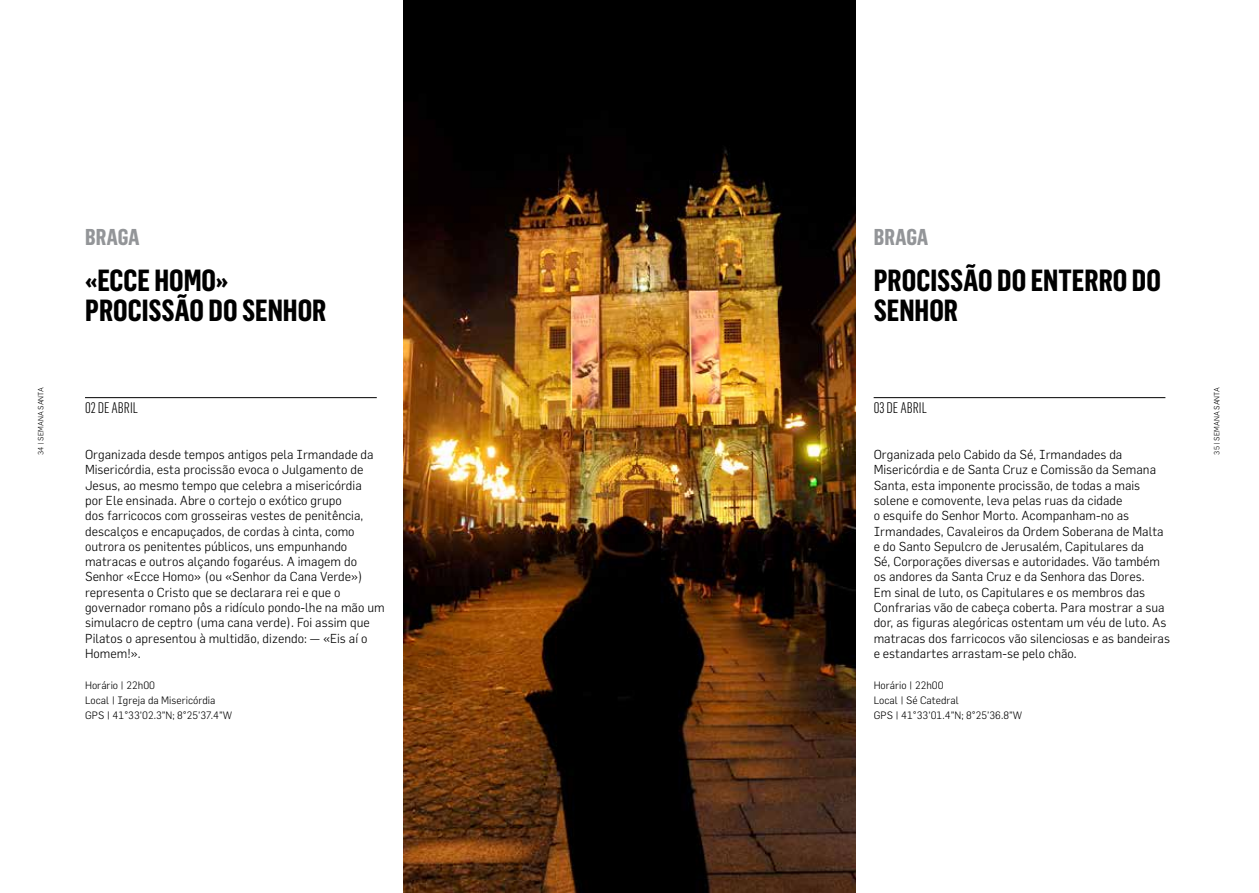
<style>
.page{position:relative;width:1259px;height:893px;background:#fff}
.page>*{position:absolute;margin:0;border:0;box-sizing:border-box;transform-origin:0 0}
.t1{font:700 30px/30.6px "Flama Condensed";color:#000}
.t2{font:700 22.5px "Flama Condensed";color:#939598}
.t3{font:300 15px "Flama Condensed";color:#000}
.t4{font:300 12.75px/15.3px "Flama";color:#000}
.t5{font:300 10.5px/15.3px "Flama";color:#000}
.t6{font:300 7.5px "Flama";color:#000}
</style>
<div class="page">
<hr style="left:873px;top:397px;width:292px;height:1px;background:#000">
<hr style="left:85px;top:397px;width:292px;height:1px;background:#000">
<img style="left:403px;top:0;width:452px;height:893px">
<p class="t6" style="left:36px;top:455px;width:69px;rotate:-90deg">34 | SEMANA SANTA</p>
<h2 class="t2" style="left:85px;top:223px;width:12px">BRAGA</h2>
<h1 class="t1" style="left:85px;top:264px;width:241px">«ECCE HOMO»<br>PROCISSÃO DO SENHOR</h1>
<p class="t3" style="left:85px;top:399px;width:54px">02 DE ABRIL</p>
<p class="t4" style="left:85px;top:447px;width:301px">Organizada desde tempos antigos pela Irmandade da Misericórdia, esta procissão evoca o Julgamento de Jesus, ao mesmo tempo que celebra a misericórdia<br>por Ele ensinada. Abre o cortejo o exótico grupo<br>dos farricocos com grosseiras vestes de penitência, descalços e encapuçados, de cordas à cinta, como outrora os penitentes públicos, uns empunhando matracas e outros alçando fogaréus. A imagem do Senhor «Ecce Homo» (ou «Senhor da Cana Verde») representa o Cristo que se declarara rei e que o governador romano pôs a ridículo pondo-lhe na mão um simulacro de ceptro (uma cana verde). Foi assim que Pilatos o apresentou à multidão, dizendo: — «Eis aí o Homem!».</p>
<p class="t5" style="left:85px;top:677px;width:149px">Horário | 22h00<br>Local | Igreja da Misericórdia<br>GPS | 41°33’02.3”N; 8°25’37.4”W</p>
<h2 class="t2" style="left:873px;top:223px;width:12px">BRAGA</h2>
<h1 class="t1" style="left:873px;top:264px;width:185px">PROCISSÃO DO ENTERR</h1>
<h1 class="t1" style="left:1113px;top:264px;width:49px">O DO</h1>
<h1 class="t1" style="left:873px;top:294px;width:84px">SENHOR</h1>
<p class="t3" style="left:873px;top:399px;width:55px">03 DE ABRIL</p>
<p class="t4" style="left:873px;top:447px;width:298px">Organizada pelo Cabido da Sé, Irmandades da Misericórdia e de Santa Cruz e Comissão da Semana Santa, esta imponente procissão, de todas a mais solene e comovente, leva pelas ruas da cidade<br>o esquife do Senhor Morto. Acompanham-no as Irmandades, Cavaleiros da Ordem Soberana de Malta e do Santo Sepulcro de Jerusalém, Capitulares da<br>Sé, Corporações diversas e autoridades. Vão também os andores da Santa Cruz e da Senhora das Dores.<br>Em sinal de luto, os Capitulares e os membros das Confrarias vão de cabeça coberta. Para mostrar a sua dor, as figuras alegóricas ostentam um véu de luto. As matracas dos farricocos vão silenciosas e as bandeiras e estandartes arrastam-se pelo chão.</p>
<p class="t5" style="left:873px;top:677px;width:150px">Horário | 22h00<br>Local | Sé Catedral<br>GPS | 41°33’01.4”N; 8°25’36.8”W</p>
<p class="t6" style="left:1212px;top:455px;width:69px;rotate:-90deg">35 | SEMANA SANTA</p>
</div>
